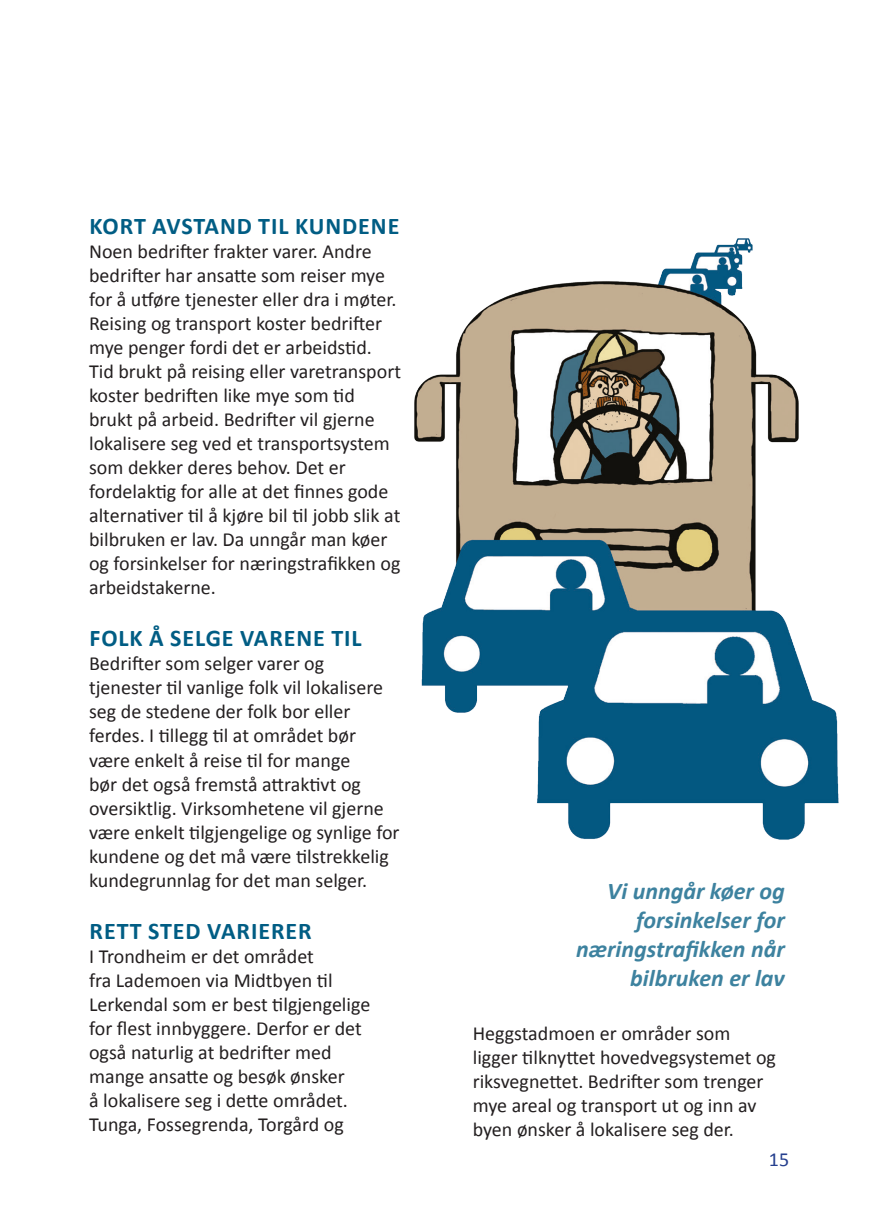
<style>
.page{position:relative;width:874px;height:1225px;background:#fff}
.page>*{position:absolute;margin:0;border:0;box-sizing:border-box;transform-origin:0 0}
.t1{font:italic 700 24px/28.8px "Calibri";color:#3d829f;text-align:right}
.t2{font:700 24px "Calibri";letter-spacing:.04em;color:#015d84}
.t3{font:20px/24px "Calibri";color:#231f20}
.t4{font:20px "Calibri";color:#253f8e}
</style>
<div class="page">
<img style="left:414px;top:238px;width:425px;height:602px">
<p class="t2" style="left:89px;top:210px;width:311px">KORT AVSTAND TIL KUNDENE</p>
<p class="t3" style="left:89px;top:239px;width:313px">Noen bedrifter frakter varer. Andre bedrifter har ansatte som reiser mye for å utføre tjenester eller dra i møter.<br>Reising og transport koster bedrifter mye penger fordi det er arbeidstid.<br>Tid brukt på reising eller varetransport koster bedriften like mye som tid brukt på arbeid. Bedrifter vil gjerne lokalisere seg ved et transportsystem som dekker deres behov. Det er fordelaktig for alle at det finnes gode alternativer til å kjøre bil til jobb slik at bilbruken er lav. Da unngår man køer og forsinkelser for næringstrafikken og arbeidstakerne.</p>
<p class="t2" style="left:89px;top:623px;width:273px">FOLK Å SELGE VARENE TIL</p>
<p class="t3" style="left:89px;top:652px;width:312px">Bedrifter som selger varer og tjenester til vanlige folk vil lokalisere seg de stedene der folk bor eller ferdes. I tillegg til at området bør være enkelt å reise til for mange<br>bør det også fremstå attraktivt og oversiktlig. Virksomhetene vil gjerne være enkelt tilgjengelige og synlige for kundene og det må være tilstrekkelig kundegrunnlag for det man selger.</p>
<p class="t2" style="left:89px;top:916px;width:223px">RETT STED VARIERER</p>
<p class="t3" style="left:89px;top:944px;width:283px">I Trondheim er det området<br>fra Lademoen via Midtbyen til<br>Lerkendal som er best tilgjengelige for flest innbyggere. Derfor er det også naturlig at bedrifter med mange ansatte og besøk ønsker<br>å lokalisere seg i dette området.<br>Tunga, Fossegrenda, Torgård og</p>
<p class="t1" style="left:575px;top:877px;width:210px">Vi unngår køer og forsinkelser for næringstrafikken når bilbruken er lav</p>
<p class="t3" style="left:472px;top:1021px;width:304px">Heggstadmoen er områder som ligger tilknyttet hovedvegsystemet og riksvegnettet. Bedrifter som trenger mye areal og transport ut og inn av byen ønsker å lokalisere seg der.</p>
<p class="t4" style="left:768px;top:1147px;width:22px">15</p>
</div>
